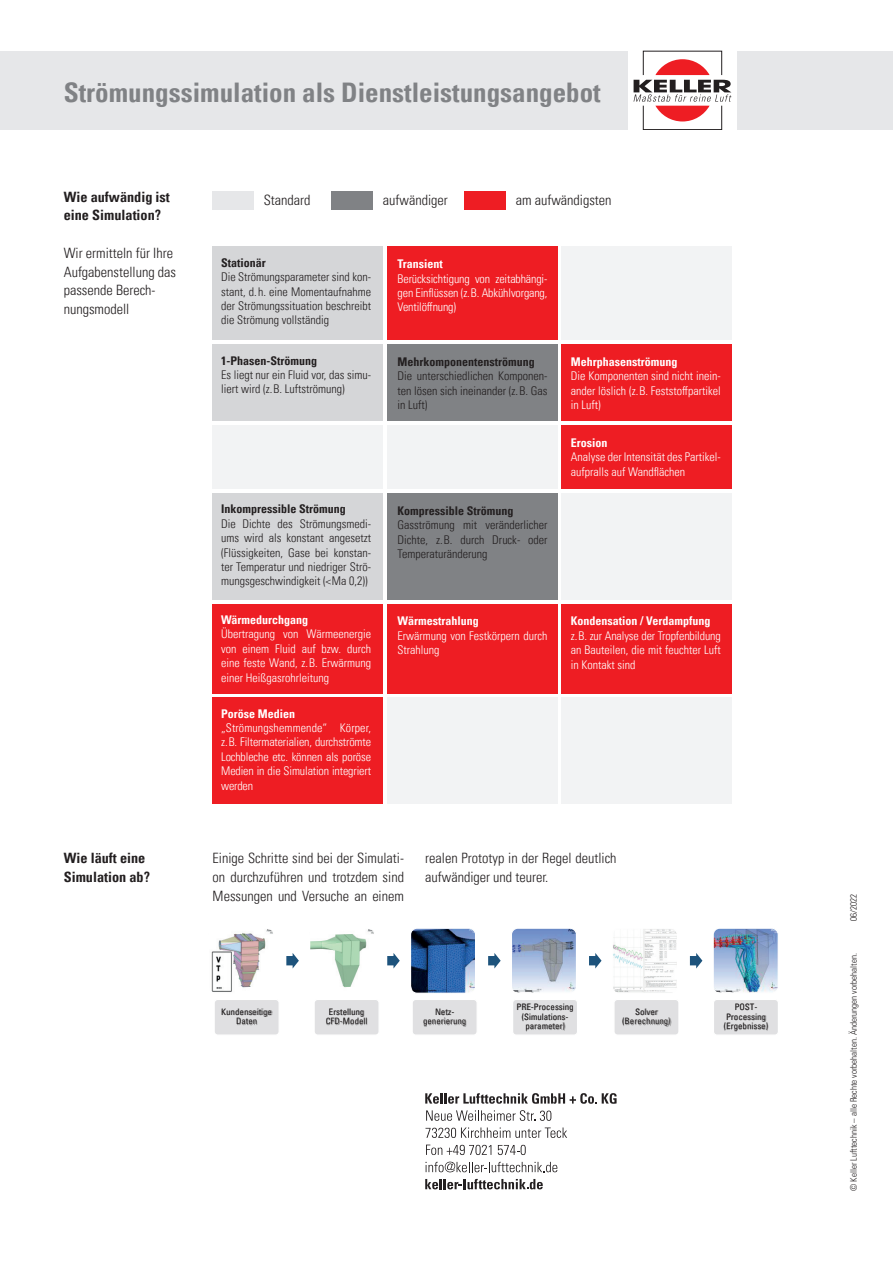
<style>
.page{position:relative;width:893px;height:1263px;background:#fff}
.page>*{position:absolute;margin:0;border:0;box-sizing:border-box;transform-origin:0 0}
.t1{font:700 condensed 27px "Univers LT Pro";color:#808285}
.t2{font:300 condensed 14.25px/18.8px "Univers LT Pro";color:#231f20}
.t3{font:700 condensed 14.25px/18.8px "Univers LT Pro";color:#231f20}
.t4{font:300 condensed 12px/14.4px "Univers LT Pro";color:#fff;text-align:justify}
.t5{font:300 condensed 12px/14.4px "Univers LT Pro";color:#231f20;text-align:justify}
.t6{font:700 condensed 12px "Univers LT Pro";color:#fff}
.t7{font:700 condensed 12px "Univers LT Pro";color:#231f20}
.t8{font:300 condensed 9px "Univers LT Pro";color:#231f20}
.t9{font:condensed 8.85px/9.6px "Univers LT Pro";color:#231f20;text-align:center}
</style>
<div class="page">
<div style="left:0;top:51px;width:893px;height:79px;background:#e6e7e9"></div>
<svg style="left:426px;top:1110px;width:125px;height:11px"></svg>
<svg style="left:425px;top:1127px;width:142px;height:11px"></svg>
<svg style="left:426px;top:1144px;width:65px;height:11px"></svg>
<svg style="left:498px;top:1145px;width:28px;height:10px"></svg>
<svg style="left:426px;top:1162px;width:131px;height:10px"></svg>
<svg style="left:425px;top:1179px;width:118px;height:10px"></svg>
<svg style="left:425px;top:1093px;width:192px;height:11px"></svg>
<div style="left:628px;top:35px;width:109px;height:111px;background:#fff"></div>
<div style="left:643px;top:105px;width:79px;height:25px;border:1px solid #231f20"></div>
<svg style="left:633px;top:59px;width:98px;height:62px"></svg>
<div style="left:213px;top:247px;width:170px;height:93px;background:#d5d6d8"></div>
<div style="left:213px;top:344px;width:170px;height:77px;background:#d5d6d8"></div>
<div style="left:213px;top:493px;width:170px;height:107px;background:#d5d6d8"></div>
<div style="left:387px;top:247px;width:170px;height:93px;background:#ee1d23"></div>
<div style="left:561px;top:247px;width:170px;height:93px;background:#f2f3f4"></div>
<div style="left:387px;top:344px;width:170px;height:77px;background:#808285"></div>
<div style="left:561px;top:344px;width:170px;height:77px;background:#ee1d23"></div>
<div style="left:561px;top:425px;width:170px;height:64px;background:#ee1d23"></div>
<div style="left:387px;top:493px;width:170px;height:107px;background:#808285"></div>
<div style="left:561px;top:493px;width:170px;height:107px;background:#f2f3f4"></div>
<div style="left:213px;top:191px;width:41px;height:19px;background:#e6e7e9"></div>
<div style="left:332px;top:191px;width:41px;height:19px;background:#808285"></div>
<div style="left:465px;top:191px;width:41px;height:19px;background:#ee1d23"></div>
<div style="left:213px;top:604px;width:170px;height:89px;background:#ee1d23"></div>
<div style="left:387px;top:604px;width:170px;height:89px;background:#ee1d23"></div>
<div style="left:561px;top:604px;width:170px;height:89px;background:#ee1d23"></div>
<div style="left:213px;top:697px;width:170px;height:107px;background:#ee1d23"></div>
<div style="left:387px;top:697px;width:170px;height:107px;background:#f2f3f4"></div>
<div style="left:561px;top:697px;width:170px;height:107px;background:#f2f3f4"></div>
<div style="left:387px;top:425px;width:170px;height:64px;background:#f2f3f4"></div>
<div style="left:213px;top:425px;width:170px;height:64px;background:#f2f3f4"></div>
<svg style="left:208px;top:927px;width:66px;height:67px"></svg>
<div style="left:214px;top:999px;width:65px;height:36px;background:#e0e0e2;border-radius:4px"></div>
<div style="left:214px;top:999px;width:66px;height:37px;border:1px solid #fff;border-radius:4px"></div>
<img style="left:215px;top:1003px;width:65px;height:21px">
<img style="left:230px;top:1013px;width:34px;height:13px">
<svg style="left:286px;top:953px;width:13px;height:15px"></svg>
<svg style="left:309px;top:927px;width:66px;height:67px"></svg>
<div style="left:314px;top:999px;width:65px;height:36px;background:#e0e0e2;border-radius:4px"></div>
<div style="left:313px;top:999px;width:67px;height:37px;border:1px solid #fff;border-radius:4px"></div>
<img style="left:329px;top:1008px;width:36px;height:5px">
<img style="left:326px;top:1013px;width:8px;height:13px">
<img style="left:334px;top:1013px;width:3px;height:12px">
<img style="left:337px;top:1013px;width:31px;height:13px">
<svg style="left:387px;top:953px;width:13px;height:15px"></svg>
<svg style="left:410px;top:927px;width:66px;height:67px;background:#3f6597"></svg>
<div style="left:412px;top:999px;width:65px;height:36px;background:#e0e0e2;border-radius:4px"></div>
<div style="left:412px;top:999px;width:66px;height:37px;border:1px solid #fff;border-radius:4px"></div>
<img style="left:436px;top:1008px;width:9px;height:5px">
<img style="left:445px;top:1009px;width:9px;height:4px">
<img style="left:423px;top:1013px;width:44px;height:14px">
<svg style="left:488px;top:953px;width:13px;height:15px"></svg>
<svg style="left:511px;top:927px;width:66px;height:67px;background:#aab9d3"></svg>
<div style="left:513px;top:999px;width:65px;height:36px;background:#e0e0e2;border-radius:4px"></div>
<div style="left:512px;top:999px;width:66px;height:37px;border:1px solid #fff;border-radius:4px"></div>
<img style="left:512px;top:999px;width:13px;height:20px">
<img style="left:525px;top:999px;width:3px;height:9px">
<img style="left:528px;top:999px;width:50px;height:20px">
<img style="left:516px;top:1008px;width:44px;height:11px">
<img style="left:560px;top:1008px;width:15px;height:11px">
<img style="left:519px;top:1018px;width:52px;height:18px">
<svg style="left:589px;top:953px;width:12px;height:15px"></svg>
<svg style="left:612px;top:927px;width:66px;height:67px"></svg>
<div style="left:614px;top:999px;width:65px;height:36px;background:#e0e0e2;border-radius:4px"></div>
<div style="left:613px;top:999px;width:67px;height:37px;border:1px solid #fff;border-radius:4px"></div>
<img style="left:636px;top:1008px;width:23px;height:5px">
<img style="left:622px;top:1013px;width:50px;height:14px">
<svg style="left:690px;top:953px;width:12px;height:15px"></svg>
<img style="left:712px;top:927px;width:67px;height:67px;border-radius:7px">
<div style="left:713px;top:999px;width:65px;height:36px;background:#e0e0e2;border-radius:4px"></div>
<div style="left:713px;top:999px;width:66px;height:37px;border:1px solid #fff;border-radius:4px"></div>
<img style="left:729px;top:999px;width:19px;height:9px">
<img style="left:748px;top:999px;width:16px;height:9px">
<img style="left:727px;top:1008px;width:40px;height:10px">
<img style="left:718px;top:1018px;width:56px;height:18px">
<h1 class="t1" style="left:64px;top:76px;width:538px">Strömungssimulation als Dienstleistungsangebot</h1>
<p class="t3" style="left:64px;top:187px;width:108px">Wie aufwändig ist eine Simulation?</p>
<p class="t2" style="left:64px;top:243px;width:114px">Wir ermitteln für Ihre<br>Aufgabenstellung das passende Berech&shy;nungsmodell</p>
<p class="t3" style="left:64px;top:848px;width:88px">Wie läuft eine<br>Simulation ab?</p>
<p class="t2" style="left:264px;top:190px;width:48px">Standard</p>
<p class="t2" style="left:383px;top:190px;width:66px">aufwändiger</p>
<p class="t2" style="left:516px;top:190px;width:97px">am aufwändigsten</p>
<p class="t7" style="left:221px;top:255px;width:46px">Stationär</p>
<p class="t5" style="left:221px;top:269px;width:151px">Die Strömungsparameter sind kon&shy;stant, d.h. eine Momentaufnahme der Strömungssituation beschreibt die Strömung vollständig</p>
<p class="t7" style="left:221px;top:353px;width:97px">1-Phasen-Strömung</p>
<p class="t5" style="left:221px;top:367px;width:151px">Es liegt nur ein Fluid vor, das simu&shy;liert wird (z.B. Luftströmung)</p>
<p class="t7" style="left:221px;top:502px;width:126px">Inkompressible Strömung</p>
<p class="t5" style="left:221px;top:516px;width:151px">Die Dichte des Strömungsmedi&shy;ums wird als konstant angesetzt (Flüssigkeiten, Gase bei konstan&shy;ter Temperatur und niedriger Strö&shy;mungsgeschwindigkeit (&lt;Ma 0,2))</p>
<p class="t6" style="left:221px;top:612px;width:89px">Wärmedurchgang</p>
<p class="t4" style="left:221px;top:626px;width:151px">Übertragung von Wärmeenergie von einem Fluid auf bzw. durch eine feste Wand, z.B. Erwärmung einer Heißgasrohrleitung</p>
<p class="t6" style="left:221px;top:706px;width:75px">Poröse Medien</p>
<p class="t4" style="left:221px;top:720px;width:151px">„Strömungshemmende“ Körper, z.B. Filtermaterialien, durchströmte Lochbleche etc. können als poröse Medien in die Simulation integriert werden</p>
<p class="t6" style="left:398px;top:256px;width:47px">Transient</p>
<p class="t4" style="left:398px;top:270px;width:151px">Berücksichtigung von zeitabhängi&shy;gen Einflüssen (z.B. Abkühlvorgang, Ventilöffnung)</p>
<p class="t7" style="left:398px;top:354px;width:139px">Mehrkomponentenströmung</p>
<p class="t5" style="left:398px;top:368px;width:151px">Die unterschiedlichen Komponen&shy;ten lösen sich ineinander (z.B. Gas in Luft)</p>
<p class="t7" style="left:398px;top:503px;width:117px">Kompressible Strömung</p>
<p class="t5" style="left:398px;top:517px;width:151px">Gasströmung mit veränderlicher Dichte, z.B. durch Druck- oder Temperaturänderung</p>
<p class="t6" style="left:398px;top:614px;width:83px">Wärmestrahlung</p>
<p class="t4" style="left:398px;top:628px;width:151px">Erwärmung von Festkörpern durch<br>Strahlung</p>
<p class="t6" style="left:571px;top:354px;width:108px">Mehrphasenströmung</p>
<p class="t4" style="left:571px;top:368px;width:151px">Die Komponenten sind nicht inein&shy;ander löslich (z.B. Feststoffpartikel in Luft)</p>
<p class="t6" style="left:571px;top:435px;width:38px">Erosion</p>
<p class="t4" style="left:571px;top:449px;width:150px">Analyse der Intensität des Partikel&shy;aufpralls auf Wandflächen</p>
<p class="t6" style="left:571px;top:614px;width:141px">Kondensation / Verdampfung</p>
<p class="t4" style="left:571px;top:628px;width:151px">z.B. zur Analyse der Tropfenbildung an Bauteilen, die mit feuchter Luft in Kontakt sind</p>
<p class="t2" style="left:213px;top:848px;width:193px;text-align:justify">Einige Schritte sind bei der Simulati&shy;on durchzuführen und trotzdem sind Messungen und Versuche an einem</p>
<p class="t2" style="left:425px;top:848px;width:193px">realen Prototyp in der Regel deutlich aufwändiger und teurer.</p>
<p class="t9" style="left:221px;top:1007px;width:52px">Kundenseitige<br>Daten</p>
<p class="t9" style="left:326px;top:1007px;width:43px">Erstellung<br>CFD-Modell</p>
<p class="t9" style="left:423px;top:1007px;width:45px">Netz&shy;generierung</p>
<p class="t9" style="left:517px;top:1002px;width:59px">PRE-Processing (Simulations&shy;parameter)</p>
<p class="t9" style="left:622px;top:1007px;width:50px">Solver (Berechnung)</p>
<p class="t9" style="left:724px;top:1002px;width:46px">POST-<br>Processing (Ergebnisse)</p>
<p class="t8" style="left:848px;top:921px;width:28px;rotate:-90deg">06/2022</p>
<p class="t8" style="left:848px;top:1191px;width:239px;rotate:-90deg">© Keller Lufttechnik – alle Rechte vorbehalten. Änderungen vorbehalten.</p>
</div>
